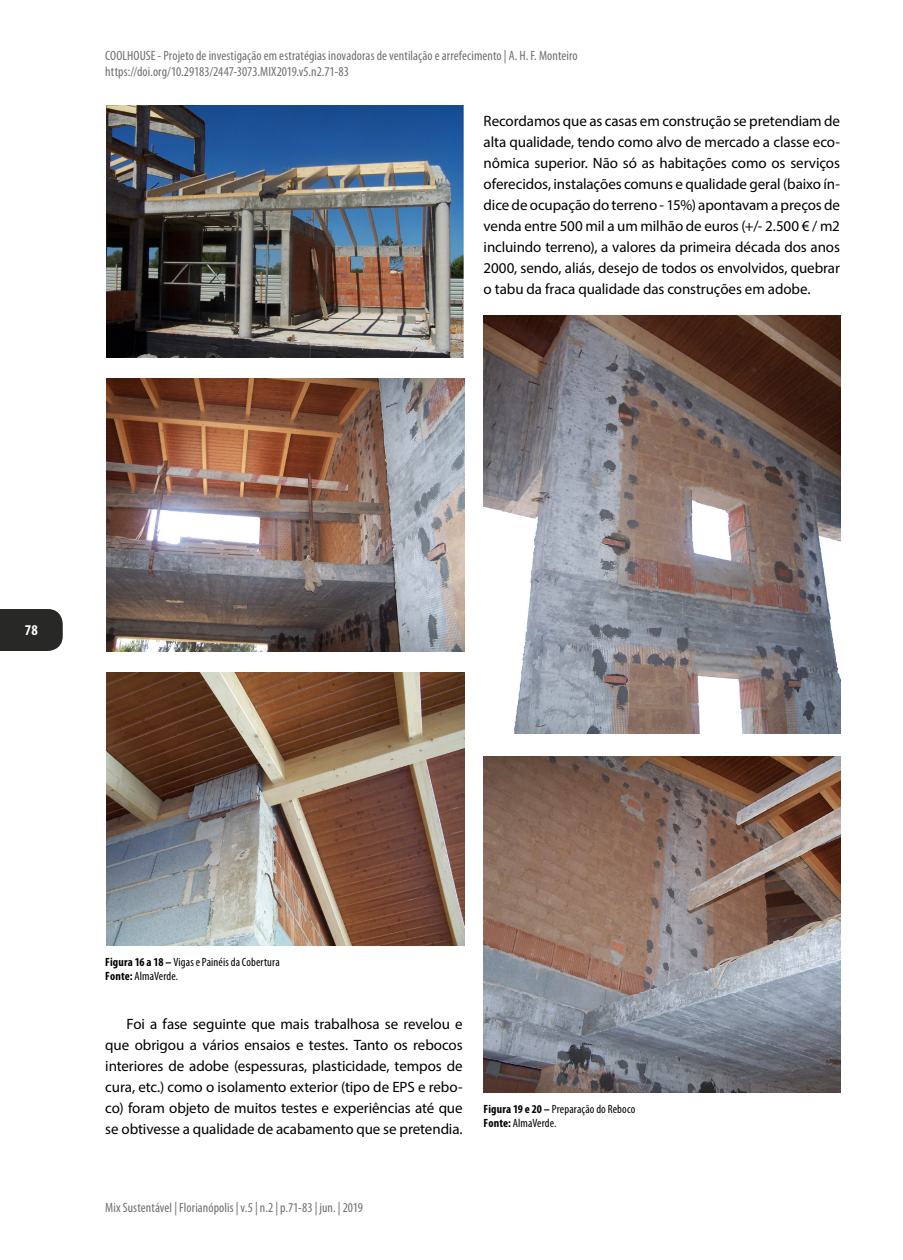
<style>
.page{position:relative;width:903px;height:1260px;background:#fff}
.page>*{position:absolute;margin:0;border:0;box-sizing:border-box;transform-origin:0 0}
.t1{font:15px/21px "Myriad Pro";letter-spacing:-.005em;color:#000;text-align:justify}
.t2{font:700 condensed 15px "Myriad Pro";color:#fff}
.t3{font:condensed 13.5px/16.5px "Myriad Pro";letter-spacing:.005em;color:#706f6f}
.t4{font:condensed 12px/14.4px "Myriad Pro";letter-spacing:.01em;color:#000}
.s1{font-weight:700}
</style>
<div class="page">
<div style="left:0;top:609px;width:63px;height:42px;background:#282827"></div>
<img style="left:107px;top:105px;width:356px;height:252px">
<img style="left:107px;top:378px;width:357px;height:273px">
<img style="left:107px;top:672px;width:357px;height:273px">
<img style="left:484px;top:315px;width:356px;height:419px">
<img style="left:484px;top:756px;width:356px;height:336px">
<p class="t3" style="left:105px;top:47px;width:474px">COOLHOUSE - Projeto de investigação em estratégias inovadoras de ventilação e arrefecimento | A. H. F. Monteiro https://doi.org/10.29183/2447-3073.MIX2019.v5.n2.71-83</p>
<p class="t1" style="left:484px;top:110px;width:358px">Recordamos que as casas em construção se pretendiam de alta qualidade, tendo como alvo de mercado a classe eco&shy;nômica superior. Não só as habitações como os serviços oferecidos, instalações comuns e qualidade geral (baixo ín&shy;dice de ocupação do terreno - 15%) apontavam a preços de venda entre 500 mil a um milhão de euros (+/- 2.500 € / m2 incluindo terreno), a valores da primeira década dos anos 2000, sendo, aliás, desejo de todos os envolvidos, quebrar o tabu da fraca qualidade das construções em adobe.</p>
<p class="t2" style="left:25px;top:620px;width:14px">78</p>
<p class="t4" style="left:105px;top:955px;width:176px"><span class="s1">Figura 16 a 18 –</span> Vigas e Painéis da Cobertura<br><span class="s1">Fonte:</span> AlmaVerde.</p>
<p class="t1" style="left:105px;top:1013px;width:359px;text-indent:21px">Foi a fase seguinte que mais trabalhosa se revelou e que obrigou a vários ensaios e testes. Tanto os rebocos interiores de adobe (espessuras, plasticidade, tempos de cura, etc.) como o isolamento exterior (tipo de EPS e rebo&shy;co) foram objeto de muitos testes e experiências até que se obtivesse a qualidade de acabamento que se pretendia.</p>
<p class="t4" style="left:484px;top:1102px;width:153px"><span class="s1">Figura 19 e 20 –</span> Preparação do Reboco<br><span class="s1">Fonte:</span> AlmaVerde.</p>
<p class="t3" style="left:105px;top:1199px;width:259px">Mix Sustentável | Florianópolis | v.5 | n.2 | p.71-83 | jun. | 2019</p>
</div>
